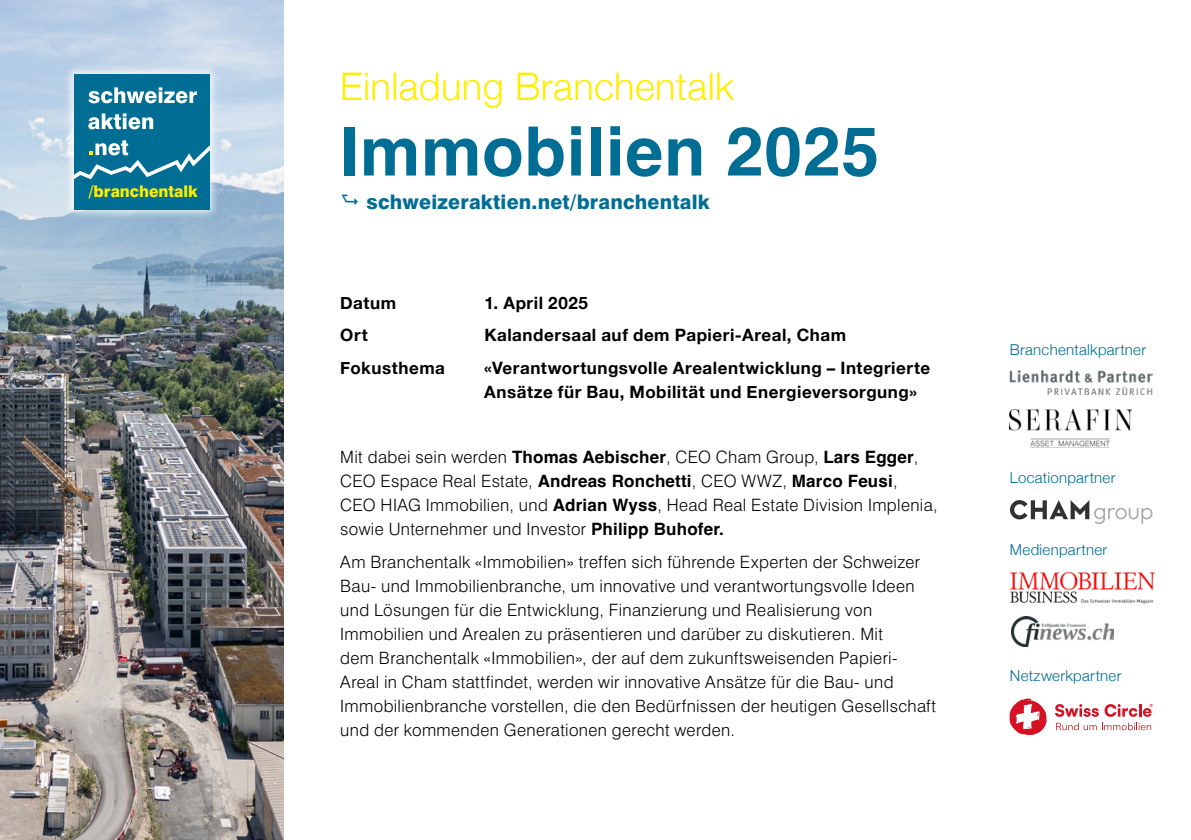
<style>
.page{position:relative;width:1191px;height:840px;background:#fff}
.page>*{position:absolute;margin:0;border:0;box-sizing:border-box;transform-origin:0 0}
.t1{font:700 68px "Helvetica";letter-spacing:.01em;color:#006e94}
.t2{font:300 38px "Helvetica Neue";letter-spacing:.01em;color:#fe0}
.t3{font:800 20px "Swiss 721 BT";letter-spacing:.01em;color:#006e94}
.t4{font:300 17px/24px "Swiss 721 BT";letter-spacing:.02em;color:#000}
.t5{font:700 17px/24px "Helvetica Neue";letter-spacing:.03em;color:#000}
.t6{font:800 16px "Swiss 721 BT";color:#ffed00}
.t7{font:300 15px "Helvetica Neue";letter-spacing:.02em;color:#006e94}
.s1{font-family:"Helvetica";font-weight:700}
</style>
<div class="page">
<img style="left:0;top:0;width:283px;height:839px">
<div style="left:64px;top:64px;width:156px;height:156px;background:#fff;opacity:.75"></div>
<div style="left:75px;top:74px;width:135px;height:136px;background:#006e94"></div>
<svg style="left:75px;top:140px;width:135px;height:40px"></svg>
<svg style="left:88px;top:113px;width:65px;height:16px"></svg>
<svg style="left:88px;top:87px;width:109px;height:16px"></svg>
<svg style="left:1010px;top:500px;width:142px;height:24px"></svg>
<img style="left:1010px;top:370px;width:142px;height:24px">
<img style="left:1010px;top:409px;width:121px;height:38px">
<img style="left:1011px;top:616px;width:102px;height:30px">
<svg style="left:1055px;top:704px;width:43px;height:12px"></svg>
<svg style="left:1056px;top:722px;width:95px;height:7px"></svg>
<svg style="left:1104px;top:704px;width:48px;height:12px"></svg>
<svg style="left:1009px;top:698px;width:37px;height:36px"></svg>
<img style="left:1010px;top:571px;width:145px;height:33px">
<p class="t6" style="left:88px;top:182px;width:111px">/branchentalk</p>
<h2 class="t2" style="left:340px;top:56px;width:395px">Einladung Branchentalk</h2>
<h1 class="t1" style="left:340px;top:110px;width:540px">Immobilien 2025</h1>
<p class="t3" style="left:366px;top:190px;width:345px">schweizeraktien.net/branchentalk</p>
<p class="t5" style="left:340px;top:291px;width:57px">Datum</p>
<p class="t5" style="left:484px;top:291px;width:105px">1. April 2025</p>
<p class="t5" style="left:340px;top:323px;width:29px">Ort</p>
<p class="t5" style="left:484px;top:323px;width:363px">Kalandersaal auf dem Papieri-Areal, Cham</p>
<p class="t5" style="left:340px;top:356px;width:106px">Fokusthema</p>
<p class="t5" style="left:484px;top:356px;width:447px">«Verantwortungsvolle Arealentwicklung – Integrierte<br>Ansätze für Bau, Mobilität und Energieversorgung»</p>
<p class="t4" style="left:340px;top:444px;width:599px">Mit dabei sein werden <span class="s1">Thomas Aebischer</span>, CEO Cham Group, <span class="s1">Lars Egger</span>, CEO Espace Real Estate, <span class="s1">Andreas Ronchetti</span>, CEO WWZ, <span class="s1">Marco Feusi</span>,<br>CEO HIAG Immobilien, und <span class="s1">Adrian Wyss</span>, Head Real Estate Division Implenia, sowie Unternehmer und Investor <span class="s1">Philipp Buhofer.</span></p>
<p class="t4" style="left:340px;top:549px;width:597px">Am Branchentalk «Immobilien» treffen sich führende Experten der Schweizer Bau- und Immobilienbranche, um innovative und verantwortungsvolle Ideen und Lösungen für die Entwicklung, Finanzierung und Realisierung von Immobilien und Arealen zu präsentieren und darüber zu diskutieren. Mit<br>dem Branchentalk «Immobilien», der auf dem zukunftsweisenden Papieri-Areal in Cham stattfindet, werden wir innovative Ansätze für die Bau- und Immobilienbranche vorstellen, die den Bedürfnissen der heutigen Gesellschaft und der kommenden Generationen gerecht werden.</p>
<p class="t7" style="left:1010px;top:337px;width:138px">Branchentalkpartner</p>
<p class="t7" style="left:1010px;top:465px;width:107px">Locationpartner</p>
<p class="t7" style="left:1010px;top:537px;width:99px">Medienpartner</p>
<p class="t7" style="left:1010px;top:663px;width:113px">Netzwerkpartner</p>
</div>
